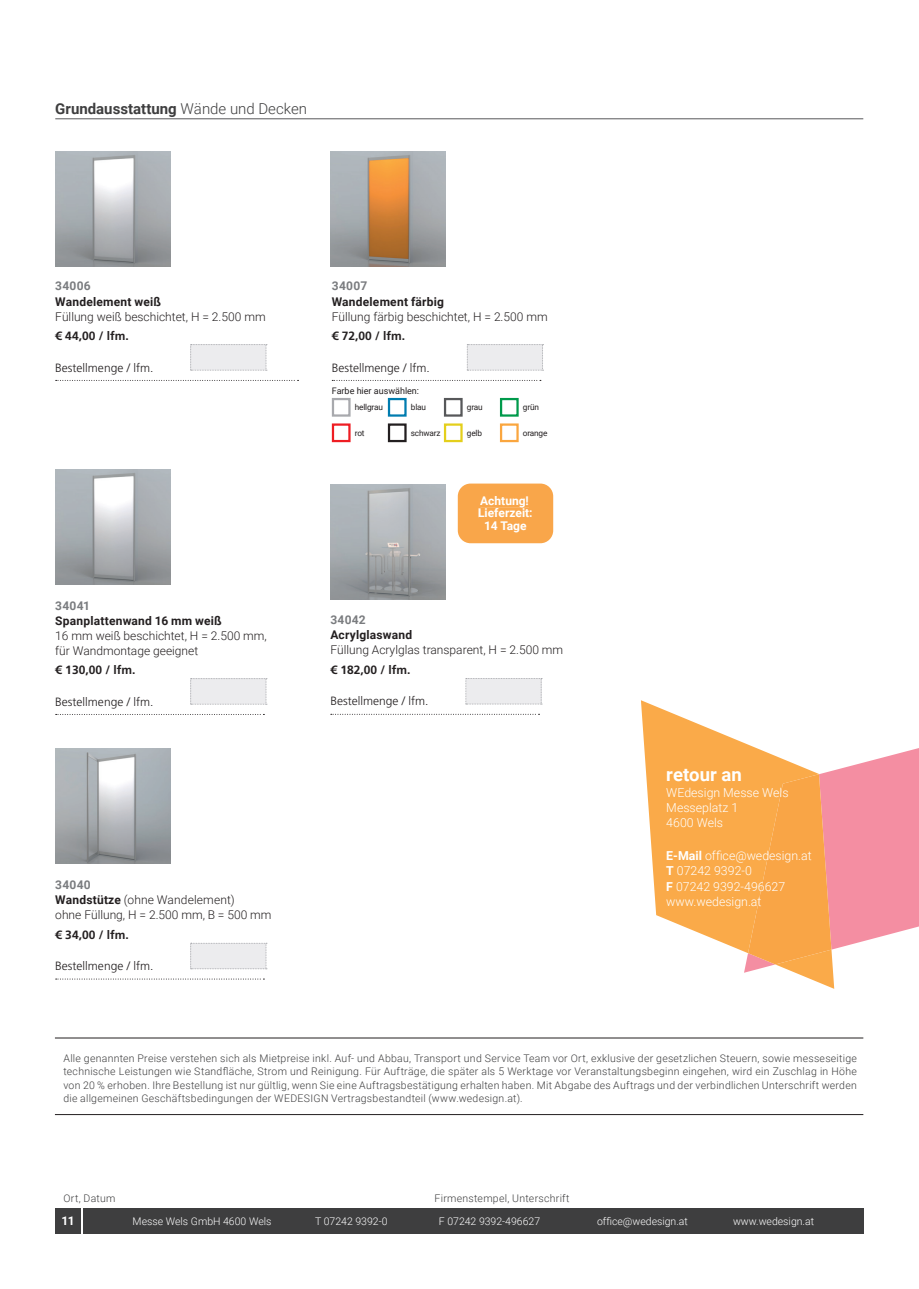
<style>
.page{position:relative;width:919px;height:1289px;background:#fff}
.page>*{position:absolute;margin:0;border:0;box-sizing:border-box;transform-origin:0 0}
.t1{font:700 18.45px "Roboto";color:#fff}
.t2{font:700 15px "Roboto";color:#3e3e3f}
.t3{font:300 12.3px/15.5px "Roboto";color:#fff}
.t4{font:300 12px/15px "Roboto";color:#231f20}
.t5{font:300 12px "Frutiger LT Std";color:#231f20}
.t6{font:700 12px "Roboto";letter-spacing:.015em;color:#231f20}
.t7{font:700 12px "Frutiger LT Std";color:#231f20}
.t8{font:700 12px/12.8px "Roboto";color:#fff;text-align:center}
.t9{font:700 12px "Roboto";letter-spacing:.02em;color:#7a7c7f}
.t10{font:300 10.5px/13.5px "Roboto";letter-spacing:.025em;color:#3e3e3f;text-align:justify}
.t11{font:300 10.5px "Roboto";color:#fff}
.t12{font:9px "Roboto";color:#231f20}
.t13{font:8.25px "Roboto";letter-spacing:-.02em;color:#231f20}
.s1{font-weight:300}
.s2{font-weight:700;color:#7a7c7f}
.s3{font-weight:700}
</style>
<div class="page">
<hr style="left:55px;top:1037px;width:371px;height:1px;background:#231f20">
<hr style="left:426px;top:1037px;width:437px;height:1px;background:#231f20">
<hr style="left:55px;top:1114px;width:371px;height:1px;background:#231f20">
<hr style="left:426px;top:1114px;width:437px;height:1px;background:#231f20">
<div style="left:55px;top:1208px;width:26px;height:25px;background:#3e3e3f"></div>
<div style="left:83px;top:1208px;width:780px;height:25px;background:#3e3e3f"></div>
<hr style="left:55px;top:118px;width:808px;height:1px;background:#57585a">
<svg style="left:56px;top:978px;width:208px;height:1px"></svg>
<svg style="left:190px;top:942px;width:77px;height:27px;background:#e9e9eb"></svg>
<svg style="left:56px;top:380px;width:242px;height:1px"></svg>
<svg style="left:190px;top:344px;width:77px;height:27px;background:#e9e9eb"></svg>
<svg style="left:332px;top:380px;width:209px;height:1px"></svg>
<svg style="left:467px;top:344px;width:76px;height:27px;background:#e9e9eb"></svg>
<img style="left:55px;top:151px;width:115px;height:115px">
<svg style="left:56px;top:714px;width:208px;height:1px"></svg>
<svg style="left:190px;top:678px;width:77px;height:26px;background:#e9e9eb"></svg>
<img style="left:55px;top:469px;width:115px;height:115px">
<img style="left:55px;top:748px;width:115px;height:115px">
<img style="left:330px;top:151px;width:115px;height:115px">
<svg style="left:331px;top:714px;width:208px;height:1px"></svg>
<svg style="left:465px;top:678px;width:77px;height:26px;background:#e9e9eb"></svg>
<img style="left:330px;top:484px;width:115px;height:115px">
<svg style="left:458px;top:483px;width:95px;height:60px;background:#f9aa52"></svg>
<div style="left:480px;top:495px;width:49px;height:12px;background:#f9a64a"></div>
<div style="left:479px;top:508px;width:53px;height:9px;background:#f9a64a"></div>
<div style="left:485px;top:521px;width:41px;height:11px;background:#f9a64a"></div>
<svg style="left:641px;top:700px;width:193px;height:288px;fill:#faaa49"></svg>
<svg style="left:744px;top:748px;width:174px;height:224px;background:#f7a886"></svg>
<div style="left:500px;top:423px;width:18px;height:19px;border:2px solid #faa63f"></div>
<div style="left:444px;top:423px;width:18px;height:19px;border:2px solid #e4cf1c"></div>
<div style="left:332px;top:398px;width:18px;height:18px;border:2px solid #a8a9ad"></div>
<div style="left:500px;top:398px;width:18px;height:18px;border:2px solid #009a4b"></div>
<div style="left:388px;top:398px;width:18px;height:18px;border:2px solid #007caf"></div>
<div style="left:332px;top:423px;width:18px;height:19px;border:2px solid #ee1d23"></div>
<div style="left:444px;top:398px;width:18px;height:18px;border:2px solid #57585a"></div>
<div style="left:388px;top:423px;width:18px;height:19px;border:2px solid #231f20"></div>
<h2 class="t2" style="left:55px;top:98px;width:253px">Grundausstattung <span class="s1">Wände und Decken</span></h2>
<p class="t9" style="left:55px;top:278px;width:37px">34006</p>
<p class="t6" style="left:55px;top:293px;width:107px">Wandelement weiß</p>
<p class="t4" style="left:55px;top:308px;width:212px">Füllung weiß beschichtet, H = 2.500 mm</p>
<p class="t7" style="left:55px;top:329px;width:75px">€ 44,00 / lfm.</p>
<p class="t5" style="left:55px;top:360px;width:100px">Bestellmenge / lfm.</p>
<p class="t9" style="left:55px;top:597px;width:36px">34041</p>
<p class="t6" style="left:55px;top:612px;width:168px">Spanplattenwand 16 mm weiß</p>
<p class="t4" style="left:55px;top:627px;width:213px">16 mm weiß beschichtet, H = 2.500 mm, für Wandmontage geeignet</p>
<p class="t7" style="left:55px;top:662px;width:82px">€ 130,00 / lfm.</p>
<p class="t5" style="left:55px;top:694px;width:100px">Bestellmenge / lfm.</p>
<p class="t9" style="left:332px;top:278px;width:37px">34007</p>
<p class="t6" style="left:332px;top:293px;width:113px">Wandelement färbig</p>
<p class="t4" style="left:332px;top:308px;width:217px">Füllung färbig beschichtet, H = 2.500 mm</p>
<p class="t7" style="left:332px;top:329px;width:75px">€ 72,00 / lfm.</p>
<p class="t5" style="left:332px;top:360px;width:100px">Bestellmenge / lfm.</p>
<p class="t12" style="left:332px;top:384px;width:89px">Farbe hier auswählen:</p>
<p class="t13" style="left:355px;top:401px;width:30px">hellgrau</p>
<p class="t13" style="left:411px;top:401px;width:17px">blau</p>
<p class="t13" style="left:523px;top:401px;width:18px">grün</p>
<p class="t13" style="left:355px;top:427px;width:11px">rot</p>
<p class="t13" style="left:467px;top:401px;width:17px">grau</p>
<p class="t13" style="left:411px;top:427px;width:31px">schwarz</p>
<p class="t13" style="left:467px;top:427px;width:17px">gelb</p>
<p class="t13" style="left:523px;top:427px;width:26px">orange</p>
<p class="t8" style="left:478px;top:493px;width:56px">Achtung!<br>Lieferzeit:<br>14 Tage</p>
<p class="t9" style="left:330px;top:611px;width:37px">34042</p>
<p class="t6" style="left:330px;top:626px;width:83px">Acrylglaswand</p>
<p class="t4" style="left:330px;top:642px;width:234px">Füllung Acrylglas transparent, H = 2.500 mm</p>
<p class="t7" style="left:330px;top:662px;width:82px">€ 182,00 / lfm.</p>
<p class="t5" style="left:330px;top:694px;width:100px">Bestellmenge / lfm.</p>
<p class="t4" style="left:55px;top:876px;width:218px"><span class="s2">34040<br></span><span class="s3">Wandstütze</span> (ohne Wandelement)<br>ohne Füllung, H = 2.500 mm, B = 500 mm</p>
<p class="t7" style="left:55px;top:927px;width:75px">€ 34,00 / lfm.</p>
<p class="t5" style="left:55px;top:959px;width:100px">Bestellmenge / lfm.</p>
<h1 class="t1" style="left:666px;top:761px;width:77px">retour an</h1>
<p class="t3" style="left:666px;top:784px;width:124px">WEdesign Messe Wels<br>Messeplatz 1<br>4600 Wels</p>
<p class="t3" style="left:666px;top:847px;width:147px"><span class="s3">E-Mail</span> office@wedesign.at<br><span class="s3">T</span> 07242 9392-0<br><span class="s3">F</span> 07242 9392-496627 www.wedesign.at</p>
<p class="t10" style="left:63px;top:1050px;width:795px">Alle genannten Preise verstehen sich als Mietpreise inkl. Auf- und Abbau, Transport und Service Team vor Ort, exklusive der gesetzlichen Steuern, sowie messeseitige technische Leistungen wie Standfläche, Strom und Reinigung. Für Aufträge, die später als 5 Werktage vor Veranstaltungsbeginn eingehen, wird ein Zuschlag in Höhe von 20 % erhoben. Ihre Bestellung ist nur gültlig, wenn Sie eine Auftragsbestätigung erhalten haben. Mit Abgabe des Auftrags und der verbindlichen Unterschrift werden die allgemeinen Geschäftsbedingungen der WEDESIGN Vertragsbestandteil (www.wedesign.at).</p>
<p class="t10" style="left:63px;top:1191px;width:54px">Ort, Datum</p>
<p class="t10" style="left:434px;top:1191px;width:137px">Firmenstempel, Unterschrift</p>
<p class="t8" style="left:62px;top:1213px;width:14px">11</p>
<p class="t11" style="left:133px;top:1213px;width:140px">Messe Wels GmbH 4600 Wels</p>
<p class="t11" style="left:315px;top:1213px;width:74px">T 07242 9392-0</p>
<p class="t11" style="left:439px;top:1213px;width:103px">F 07242 9392-496627</p>
<p class="t11" style="left:597px;top:1213px;width:92px">office@wedesign.at</p>
<p class="t11" style="left:733px;top:1213px;width:82px">www.wedesign.at</p>
</div>
